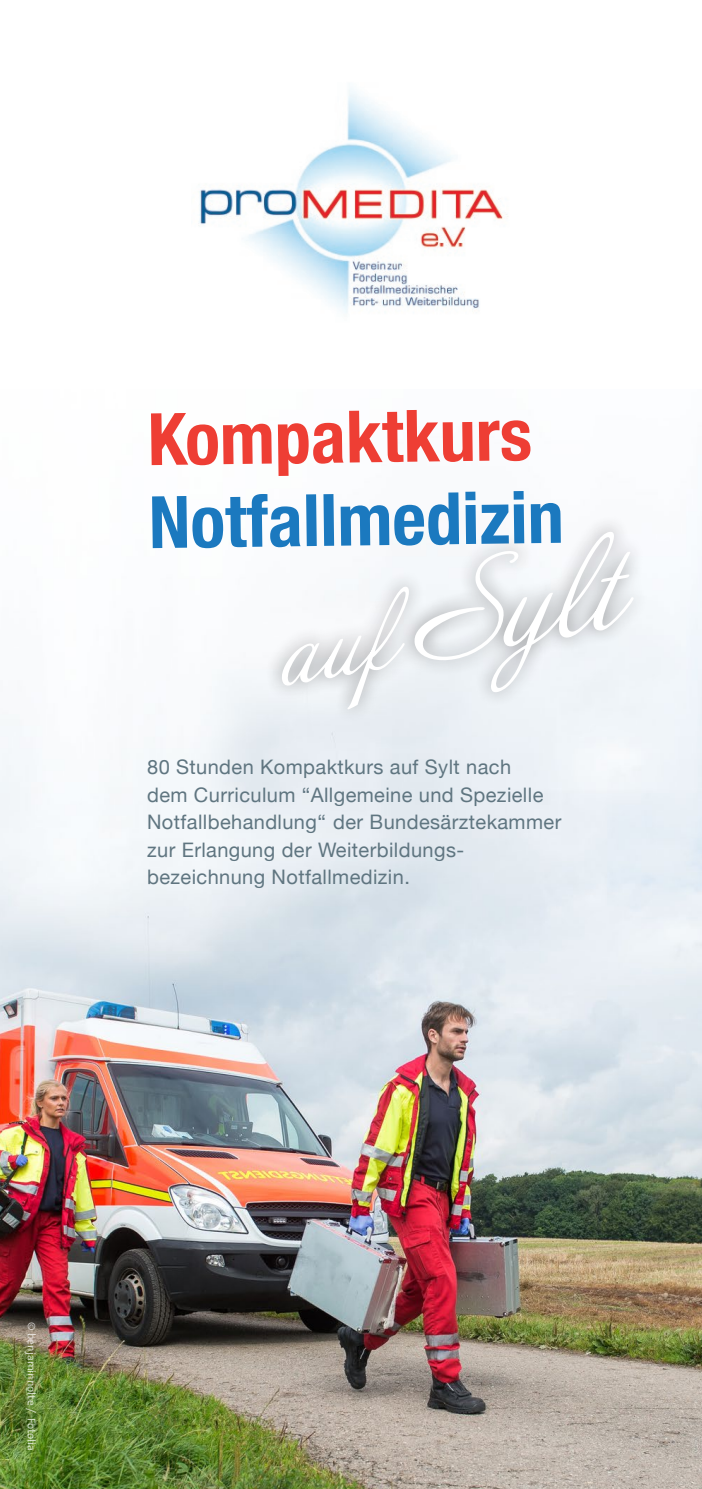
<style>
.page{position:relative;width:702px;height:1489px;background:#fff}
.page>*{position:absolute;margin:0;border:0;box-sizing:border-box;transform-origin:0 0}
.t1{font:700 condensed 72.25px "Helvetica Neue";color:#1b79bf}
.t2{font:700 condensed 72.25px "Helvetica Neue";color:#ee3e34}
.t3{font:20px/27.5px "Helvetica Neue";letter-spacing:.02em;color:#5f7580}
.t4{font:11.25px "The Sans Os F";color:#fff}
</style>
<div class="page">
<img style="left:0;top:556px;width:702px;height:932px">
<img style="left:199px;top:88px;width:309px;height:225px">
<svg style="left:247px;top:520px;width:421px;height:228px;fill:#f0f5f9"></svg>
<svg style="left:281px;top:531px;width:352px;height:178px;fill:#eff3f7"></svg>
<h1 class="t2" style="left:146px;top:380px;width:386px;rotate:-1deg">Kompaktkurs</h1>
<h1 class="t1" style="left:148px;top:463px;width:416px;rotate:-1deg">Notfallmedizin</h1>
<p class="t3" style="left:147px;top:754px;width:416px">80 Stunden Kompaktkurs auf Sylt nach<br>dem Curriculum “Allgemeine und Spezielle Notfallbehandlung“ der Bundesärztekammer zur Erlangung der Weiterbildungs&shy;bezeichnung Notfallmedizin.</p>
<p class="t4" style="left:39px;top:1322px;width:130px;rotate:90deg">© benjaminnolte / Fotolia</p>
</div>
